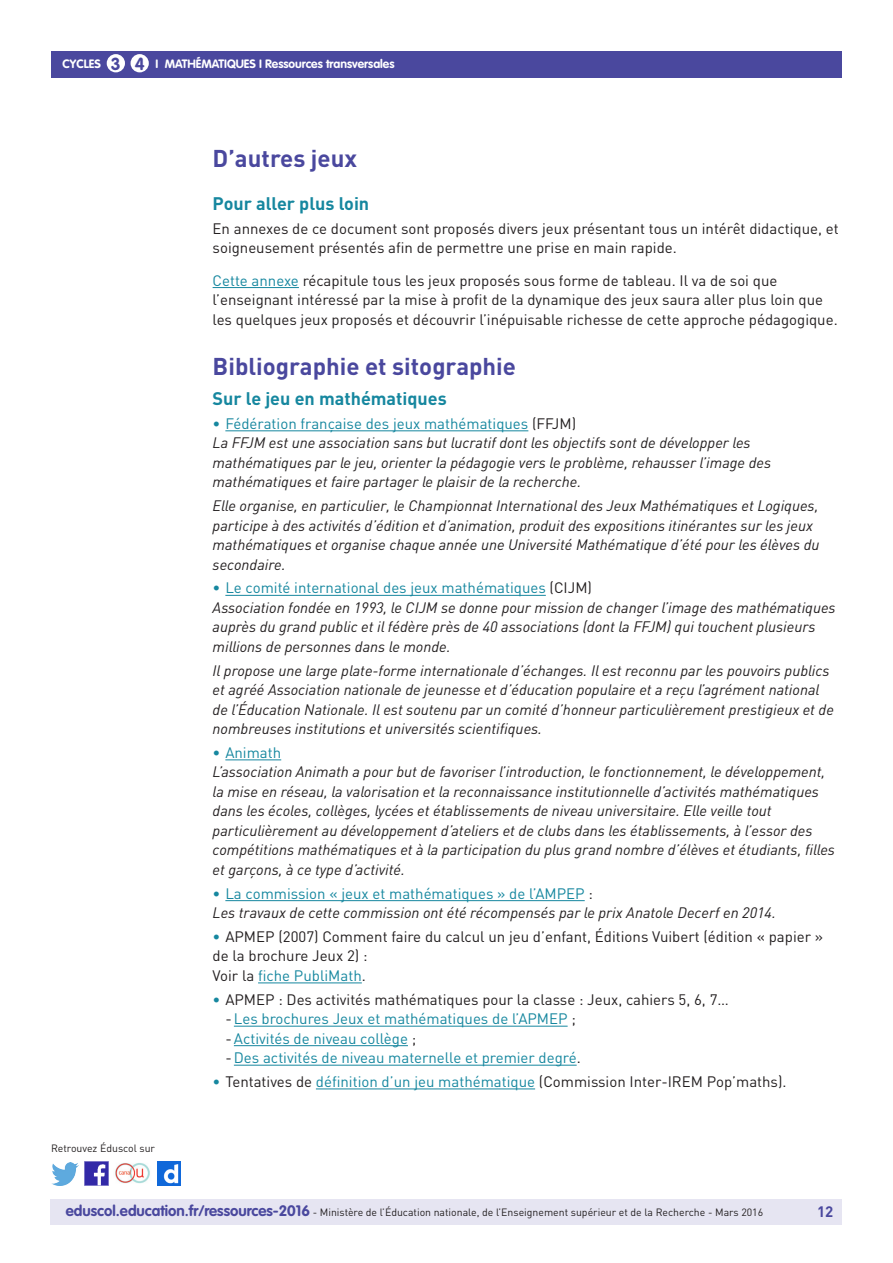
<style>
.page{position:relative;width:893px;height:1263px;background:#fff}
.page>*{position:absolute;margin:0;border:0;box-sizing:border-box;transform-origin:0 0}
._03_Titre_de_niveau{font:700 24px "DIN Pro";color:#4a489e}
._04_Titre_de_niveau{font:700 18px "DIN Pro";color:#16879f}
.t1{font:700 17.25px "VAG Rounded Std";color:#4a489e}
._06_Texte_courant{font:italic 15px/19.5px "DIN Pro";color:#231f20}
._06_Texte_courant-2{font:15px/19.5px "DIN Pro";color:#231f20}
._08_Liste_à_puces_ni{font:15px/19.5px "DIN Pro";color:#231f20}
._08_Liste_à_puces_ni-2{font:15px "DIN Pro";color:#16879f}
._09_Liste_à_tirets_n{font:15px "DIN Pro";color:#16879f}
._06_Texte_courant-3{font:15px "DIN Pro";color:#16879f}
.t2{font:700 15px "DIN Pro";color:#4a489e}
.t3{font:700 12px "VAG Rounded Std";color:#fff}
.t4{font:10.5px "DIN Pro";color:#231f20}
.s1{color:#16879f}
.s2{color:#231f20}
.s3{font-family:"VAG Rounded Std";font-weight:700;font-size:15px;color:#4a489e}
</style>
<div class="page">
<div style="left:50px;top:1199px;width:791px;height:26px;background:#e6e5f2"></div>
<div style="left:51px;top:51px;width:791px;height:27px;background:#4a489e"></div>
<div style="left:107px;top:54px;width:18px;height:18px;background:#fff;border-radius:50%"></div>
<div style="left:131px;top:54px;width:18px;height:18px;background:#fff;border-radius:50%"></div>
<img style="left:85px;top:1162px;width:23px;height:23px">
<img style="left:51px;top:1163px;width:28px;height:22px">
<img style="left:158px;top:1162px;width:22px;height:23px">
<img style="left:115px;top:1163px;width:35px;height:21px">
<hr style="left:213px;top:287px;width:86px;height:1px;background:#16879f">
<hr style="left:225px;top:430px;width:303px;height:1px;background:#16879f">
<hr style="left:225px;top:595px;width:321px;height:1px;background:#16879f">
<hr style="left:225px;top:759px;width:56px;height:1px;background:#16879f">
<hr style="left:225px;top:900px;width:360px;height:1px;background:#16879f">
<hr style="left:258px;top:982px;width:104px;height:1px;background:#16879f">
<hr style="left:234px;top:1026px;width:334px;height:1px;background:#16879f">
<hr style="left:234px;top:1045px;width:174px;height:1px;background:#16879f">
<hr style="left:234px;top:1065px;width:343px;height:1px;background:#16879f">
<hr style="left:316px;top:1088px;width:219px;height:1px;background:#16879f">
<p class="t3" style="left:63px;top:57px;width:40px">CYCLES</p>
<p class="t3" style="left:156px;top:57px;width:240px">I MATHÉMATIQUES I Ressources transversales</p>
<p class="t1" style="left:111px;top:53px;width:35px">3 4</p>
<p class="t4" style="left:51px;top:1141px;width:106px">Retrouvez Éduscol sur</p>
<p class="_03_Titre_de_niveau" style="left:213px;top:143px;width:146px">D’autres jeux</p>
<p class="_04_Titre_de_niveau" style="left:213px;top:192px;width:158px">Pour aller plus loin</p>
<p class="_06_Texte_courant-2" style="left:213px;top:218px;width:628px">En annexes de ce document sont proposés divers jeux présentant tous un intérêt didactique, et soigneusement présentés afin de permettre une prise en main rapide.</p>
<p class="_06_Texte_courant-2" style="left:213px;top:270px;width:627px"><span class="s1">Cette annexe</span> récapitule tous les jeux proposés sous forme de tableau. Il va de soi que l’enseignant intéressé par la mise à profit de la dynamique des jeux saura aller plus loin que les quelques jeux proposés et découvrir l’inépuisable richesse de cette approche pédagogique.</p>
<p class="_03_Titre_de_niveau" style="left:213px;top:350px;width:305px">Bibliographie et sitographie</p>
<p class="_04_Titre_de_niveau" style="left:213px;top:387px;width:236px">Sur le jeu en mathématiques</p>
<p class="_08_Liste_à_puces_ni-2" style="left:213px;top:414px;width:365px">• Fédération française des jeux mathématiques <span class="s2">(FFJM)</span></p>
<p class="_06_Texte_courant" style="left:213px;top:433px;width:560px">La FFJM est une association sans but lucratif dont les objectifs sont de développer les mathématiques par le jeu, orienter la pédagogie vers le problème, rehausser l’image des mathématiques et faire partager le plaisir de la recherche.</p>
<p class="_06_Texte_courant" style="left:213px;top:496px;width:608px">Elle organise, en particulier, le Championnat International des Jeux Mathématiques et Logiques, participe à des activités d’édition et d’animation, produit des expositions itinérantes sur les jeux mathématiques et organise chaque année une Université Mathématique d’été pour les élèves du secondaire.</p>
<p class="_08_Liste_à_puces_ni-2" style="left:213px;top:578px;width:381px">• Le comité international des jeux mathématiques <span class="s2">(CIJM)</span></p>
<p class="_06_Texte_courant" style="left:213px;top:597px;width:625px">Association fondée en 1993, le CIJM se donne pour mission de changer l’image des mathématiques auprès du grand public et il fédère près de 40 associations (dont la FFJM) qui touchent plusieurs millions de personnes dans le monde.</p>
<p class="_06_Texte_courant" style="left:213px;top:660px;width:623px">Il propose une large plate-forme internationale d’échanges. Il est reconnu par les pouvoirs publics et agréé Association nationale de jeunesse et d’éducation populaire et a reçu l’agrément national de l’Éducation Nationale. Il est soutenu par un comité d’honneur particulièrement prestigieux et de nombreuses institutions et universités scientifiques.</p>
<p class="_08_Liste_à_puces_ni-2" style="left:213px;top:743px;width:70px">• Animath</p>
<p class="_06_Texte_courant" style="left:213px;top:762px;width:624px">L’association Animath a pour but de favoriser l’introduction, le fonctionnement, le développement, la mise en réseau, la valorisation et la reconnaissance institutionnelle d’activités mathématiques dans les écoles, collèges, lycées et établissements de niveau universitaire. Elle veille tout particulièrement au développement d’ateliers et de clubs dans les établissements, à l’essor des compétitions mathématiques et à la participation du plus grand nombre d’élèves et étudiants, filles et garçons, à ce type d’activité.</p>
<p class="_08_Liste_à_puces_ni-2" style="left:213px;top:884px;width:382px">• La commission « jeux et mathématiques » de l’AMPEP <span class="s2">:</span></p>
<p class="_06_Texte_courant" style="left:213px;top:903px;width:565px">Les travaux de cette commission ont été récompensés par le prix Anatole Decerf en 2014.</p>
<p class="_08_Liste_à_puces_ni" style="left:213px;top:926px;width:612px"><span class="s1">•</span> APMEP (2007) Comment faire du calcul un jeu d’enfant, Éditions Vuibert (édition « papier » de la brochure Jeux 2) :</p>
<p class="_06_Texte_courant-3" style="left:213px;top:966px;width:155px"><span class="s2">Voir la</span> fiche PubliMath<span class="s2">.</span></p>
<p class="_08_Liste_à_puces_ni" style="left:213px;top:989px;width:518px"><span class="s1">•</span> APMEP : Des activités mathématiques pour la classe : Jeux, cahiers 5, 6, 7…</p>
<p class="_09_Liste_à_tirets_n" style="left:225px;top:1009px;width:352px"><span class="s2">-</span>Les brochures Jeux et mathématiques de l’APMEP <span class="s2">;</span></p>
<p class="_09_Liste_à_tirets_n" style="left:225px;top:1029px;width:192px"><span class="s2">-</span>Activités de niveau collège <span class="s2">;</span></p>
<p class="_09_Liste_à_tirets_n" style="left:225px;top:1048px;width:357px"><span class="s2">-</span>Des activités de niveau maternelle et premier degré<span class="s2">.</span></p>
<p class="_08_Liste_à_puces_ni" style="left:213px;top:1071px;width:575px"><span class="s1">•</span> Tentatives de <span class="s1">définition d’un jeu mathématique</span> (Commission Inter-IREM Pop’maths).</p>
<p class="t4" style="left:66px;top:1205px;width:699px"><span class="s3">eduscol.education.fr/ressources-2016</span> - Ministère de l’Éducation nationale, de l’Enseignement supérieur et de la Recherche - Mars 2016</p>
<p class="t2" style="left:817px;top:1201px;width:18px">12</p>
</div>
